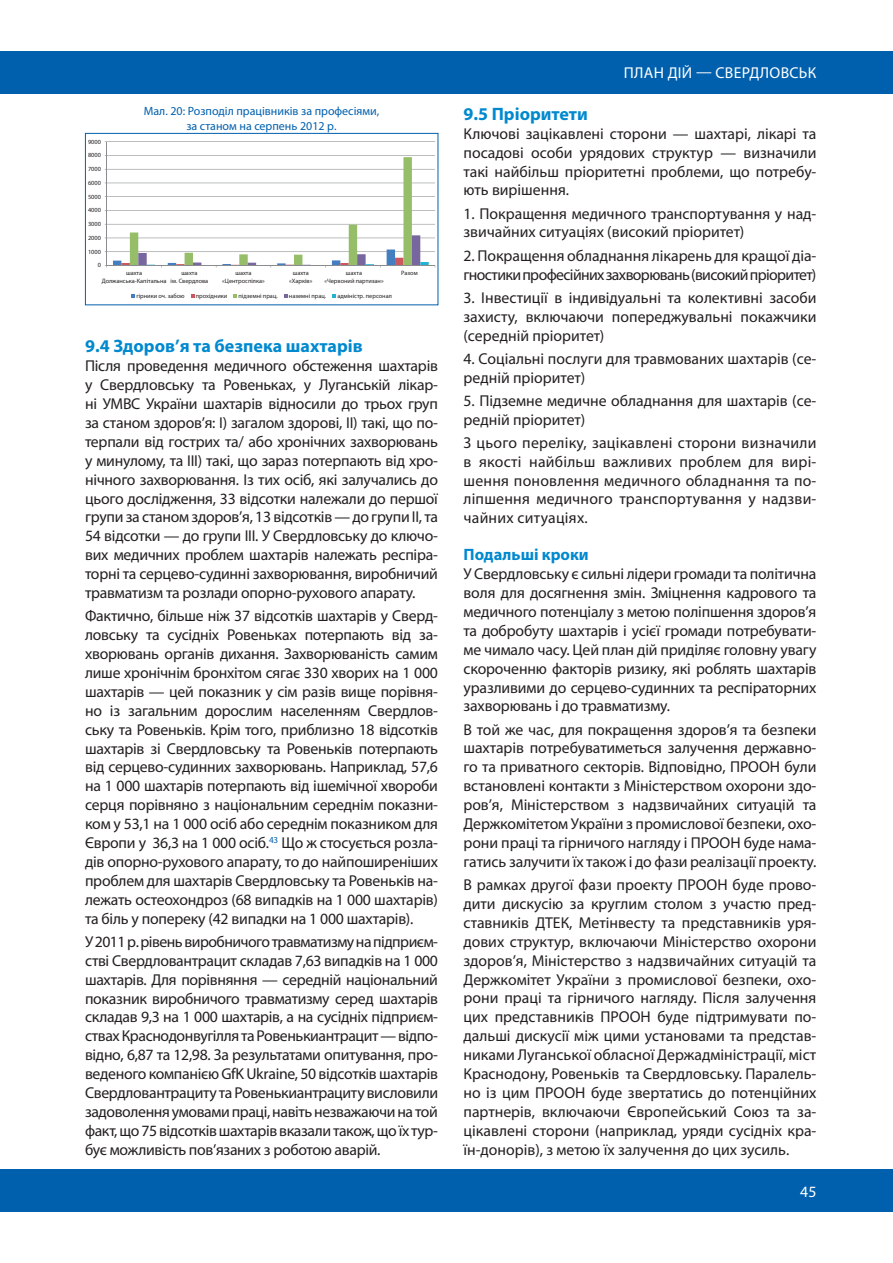
<style>
.page{position:relative;width:893px;height:1263px;background:#fff}
.page>*{position:absolute;margin:0;border:0;box-sizing:border-box;transform-origin:0 0}
.t1{font:700 18px "Myriad Pro";color:#0089cf}
.t2{font:700 16.5px "Myriad Pro";color:#0089cf}
.t3{font:15.75px/18.9px "Myriad Pro";color:#231f20;text-align:justify}
.t4{font:15.75px/18.9px "Myriad Pro";letter-spacing:-.04em;color:#231f20}
.t5{font:15.75px "Myriad Pro";letter-spacing:.02em;color:#fff}
.t6{font:12px/14.4px "Myriad Pro";color:#0160ae;text-align:center}
.t7{font:6.3px/7.5px "Myriad Pro";color:#231f20;text-align:center}
</style>
<div class="page">
<div style="left:0;top:51px;width:893px;height:43px;background:#0160ae"></div>
<div style="left:0;top:1169px;width:893px;height:43px;background:#0160ae"></div>
<hr style="left:107px;top:251px;width:328px;height:1px;background:#8a8c8f">
<hr style="left:107px;top:238px;width:328px;height:1px;background:#8a8c8f">
<hr style="left:107px;top:224px;width:328px;height:1px;background:#8a8c8f">
<hr style="left:107px;top:210px;width:328px;height:1px;background:#8a8c8f">
<hr style="left:107px;top:196px;width:328px;height:1px;background:#8a8c8f">
<hr style="left:107px;top:183px;width:328px;height:1px;background:#8a8c8f">
<hr style="left:107px;top:169px;width:328px;height:1px;background:#8a8c8f">
<hr style="left:107px;top:155px;width:328px;height:1px;background:#8a8c8f">
<hr style="left:107px;top:141px;width:328px;height:1px;background:#8a8c8f">
<hr style="left:106px;top:142px;width:1px;height:123px;background:#8a8c8f">
<hr style="left:107px;top:265px;width:328px;height:1px;background:#8a8c8f">
<svg style="left:113px;top:157px;width:316px;height:110px"></svg>
<svg style="left:131px;top:294px;width:4px;height:4px"></svg>
<svg style="left:191px;top:294px;width:3px;height:4px"></svg>
<svg style="left:234px;top:294px;width:3px;height:4px"></svg>
<svg style="left:284px;top:294px;width:3px;height:4px"></svg>
<svg style="left:333px;top:294px;width:3px;height:4px"></svg>
<div style="left:85px;top:133px;width:353px;height:172px;border:1px solid #0160ae"></div>
<p class="t7" style="left:88px;top:138px;width:14px">9000</p>
<p class="t7" style="left:88px;top:151px;width:14px">8000</p>
<p class="t7" style="left:88px;top:165px;width:14px">7000</p>
<p class="t7" style="left:88px;top:179px;width:14px">6000</p>
<p class="t7" style="left:88px;top:193px;width:14px">5000</p>
<p class="t7" style="left:88px;top:206px;width:14px">4000</p>
<p class="t7" style="left:88px;top:220px;width:14px">3000</p>
<p class="t7" style="left:88px;top:234px;width:14px">2000</p>
<p class="t7" style="left:88px;top:248px;width:14px">1000</p>
<p class="t7" style="left:98px;top:261px;width:5px">0</p>
<p class="t6" style="left:144px;top:104px;width:237px">Мал. 20: Розподіл працівників за професіями, за станом на серпень 2012 р.</p>
<p class="t7" style="left:102px;top:269px;width:66px">шахта<br>Должанська-Капітальна</p>
<p class="t7" style="left:171px;top:269px;width:39px">шахта<br>ім. Свердлова</p>
<p class="t7" style="left:222px;top:269px;width:44px">шахта «Центроспілка»</p>
<p class="t7" style="left:289px;top:269px;width:25px">шахта «Харків»</p>
<p class="t7" style="left:324px;top:269px;width:61px">шахта<br>«Червоний партизан»</p>
<p class="t7" style="left:401px;top:269px;width:18px">Разом</p>
<p class="t7" style="left:136px;top:292px;width:50px">гірники оч. забою</p>
<p class="t7" style="left:196px;top:292px;width:33px">прохідники</p>
<p class="t7" style="left:239px;top:292px;width:41px">підземні прац.</p>
<p class="t7" style="left:289px;top:292px;width:39px">наземні прац.</p>
<p class="t7" style="left:337px;top:292px;width:56px">адміністр. персонал</p>
<p class="t1" style="left:85px;top:335px;width:279px">9.4 Здоров’я та безпека шахтарів</p>
<p class="t3" style="left:85px;top:356px;width:354px">Після проведення медичного обстеження шахтарів у Свердловську та Ровеньках, у Луганській лікар&shy;ні УМВС України шахтарів відносили до трьох груп за станом здоров’я: I) загалом здорові, II) такі, що по&shy;терпали від гострих та/ або хронічних захворювань у минулому, та III) такі, що зараз потерпають від хро&shy;нічного захворювання. Із тих осіб, які залучались до цього дослідження, 33 відсотки належали до першої групи за станом здоров’я, 13 відсотків — до групи II, та 54 відсотки — до групи III. У Свердловську до ключо&shy;вих медичних проблем шахтарів належать респіра&shy;торні та серцево-судинні захворювання, виробничий травматизм та розлади опорно-рухового апарату.</p>
<p class="t3" style="left:85px;top:606px;width:354px">Фактично, більше ніж 37 відсотків шахтарів у Сверд&shy;ловську та сусідніх Ровеньках потерпають від за&shy;хворювань органів дихання. Захворюваність самим лише хронічнім бронхітом сягає 330 хворих на 1 000 шахтарів — цей показник у сім разів вище порівня&shy;но із загальним дорослим населенням Свердлов&shy;ську та Ровеньків. Крім того, приблизно 18 відсотків шахтарів зі Свердловську та Ровеньків потерпають від серцево-судинних захворювань. Наприклад, 57,6 на 1 000 шахтарів потерпають від ішемічної хвороби серця порівняно з національним середнім показни&shy;ком у 53,1 на 1 000 осіб або середнім показником для Європи у 36,3 на 1 000 осіб.<sup>43</sup> Що ж стосується розла&shy;дів опорно-рухового апарату, то до найпоширеніших проблем для шахтарів Свердловську та Ровеньків на&shy;лежать остеохондроз (68 випадків на 1 000 шахтарів) та біль у попереку (42 випадки на 1 000 шахтарів).</p>
<p class="t3" style="left:85px;top:932px;width:355px">У 2011 р. рівень виробничого травматизму на підприєм&shy;стві Свердловантрацит складав 7,63 випадків на 1 000 шахтарів. Для порівняння — середній національний показник виробничого травматизму серед шахтарів складав 9,3 на 1 000 шахтарів, а на сусідніх підприєм&shy;ствах Краснодонвугілля та Ровенькиантрацит — відпо&shy;відно, 6,87 та 12,98. За результатами опитування, про&shy;веденого компанією GfK Ukraine, 50 відсотків шахтарів Свердловантрациту та Ровенькиантрациту висловили задоволення умовами праці, навіть незважаючи на той факт, що 75 відсотків шахтарів вказали також, що їх тур&shy;бує можливість пов’язаних з роботою аварій.</p>
<p class="t5" style="left:624px;top:63px;width:194px">ПЛАН ДІЙ — СВЕРДЛОВСЬК</p>
<p class="t1" style="left:463px;top:102px;width:126px">9.5 Пріоритети</p>
<p class="t3" style="left:463px;top:124px;width:354px">Ключові зацікавлені сторони — шахтарі, лікарі та посадові особи урядових структур — визначили такі найбільш пріоритетні проблеми, що потребу&shy;ють вирішення.</p>
<p class="t3" style="left:463px;top:204px;width:354px">1. Покращення медичного транспортування у над&shy;звичайних ситуаціях (високий пріоритет)</p>
<p class="t4" style="left:463px;top:246px;width:354px">2. Покращення обладнання лікарень для кращої діа&shy;гностики професійних захворювань (високий пріоритет)</p>
<p class="t3" style="left:463px;top:288px;width:354px">3. Інвестиції в індивідуальні та колективні засоби захисту, включаючи попереджувальні покажчики (середній пріоритет)</p>
<p class="t3" style="left:463px;top:349px;width:354px">4. Соціальні послуги для травмованих шахтарів (се&shy;редній пріоритет)</p>
<p class="t3" style="left:463px;top:391px;width:354px">5. Підземне медичне обладнання для шахтарів (се&shy;редній пріоритет)</p>
<p class="t3" style="left:463px;top:433px;width:354px">З цього переліку, зацікавлені сторони визначили в якості найбільш важливих проблем для вирі&shy;шення поновлення медичного обладнання та по&shy;ліпшення медичного транспортування у надзви&shy;чайних ситуаціях.</p>
<p class="t2" style="left:463px;top:544px;width:127px">Подальші кроки</p>
<p class="t3" style="left:463px;top:564px;width:354px">У Свердловську є сильні лідери громади та політична воля для досягнення змін. Зміцнення кадрового та медичного потенціалу з метою поліпшення здоров’я та добробуту шахтарів і усієї громади потребувати&shy;ме чимало часу. Цей план дій приділяє головну увагу скороченню факторів ризику, які роблять шахтарів уразливими до серцево-судинних та респіраторних захворювань і до травматизму.</p>
<p class="t3" style="left:463px;top:719px;width:354px">В той же час, для покращення здоров’я та безпеки шахтарів потребуватиметься залучення державно&shy;го та приватного секторів. Відповідно, ПРООН були встановлені контакти з Міністерством охорони здо&shy;ров’я, Міністерством з надзвичайних ситуацій та Держкомітетом України з промислової безпеки, охо&shy;рони праці та гірничого нагляду і ПРООН буде нама&shy;гатись залучити їх також і до фази реалізації проекту.</p>
<p class="t3" style="left:463px;top:875px;width:354px">В рамках другої фази проекту ПРООН буде прово&shy;дити дискусію за круглим столом з участю пред&shy;ставників ДТЕК, Метінвесту та представників уря&shy;дових структур, включаючи Міністерство охорони здоров’я, Міністерство з надзвичайних ситуацій та Держкомітет України з промислової безпеки, охо&shy;рони праці та гірничого нагляду. Після залучення цих представників ПРООН буде підтримувати по&shy;дальші дискусії між цими установами та представ&shy;никами Луганської обласної Держадміністрації, міст Краснодону, Ровеньків та Свердловську. Паралель&shy;но із цим ПРООН буде звертатись до потенційних партнерів, включаючи Європейський Союз та за&shy;цікавлені сторони (наприклад, уряди сусідніх кра&shy;їн-донорів), з метою їх залучення до цих зусиль.</p>
<p class="t5" style="left:800px;top:1181px;width:18px">45</p>
</div>
